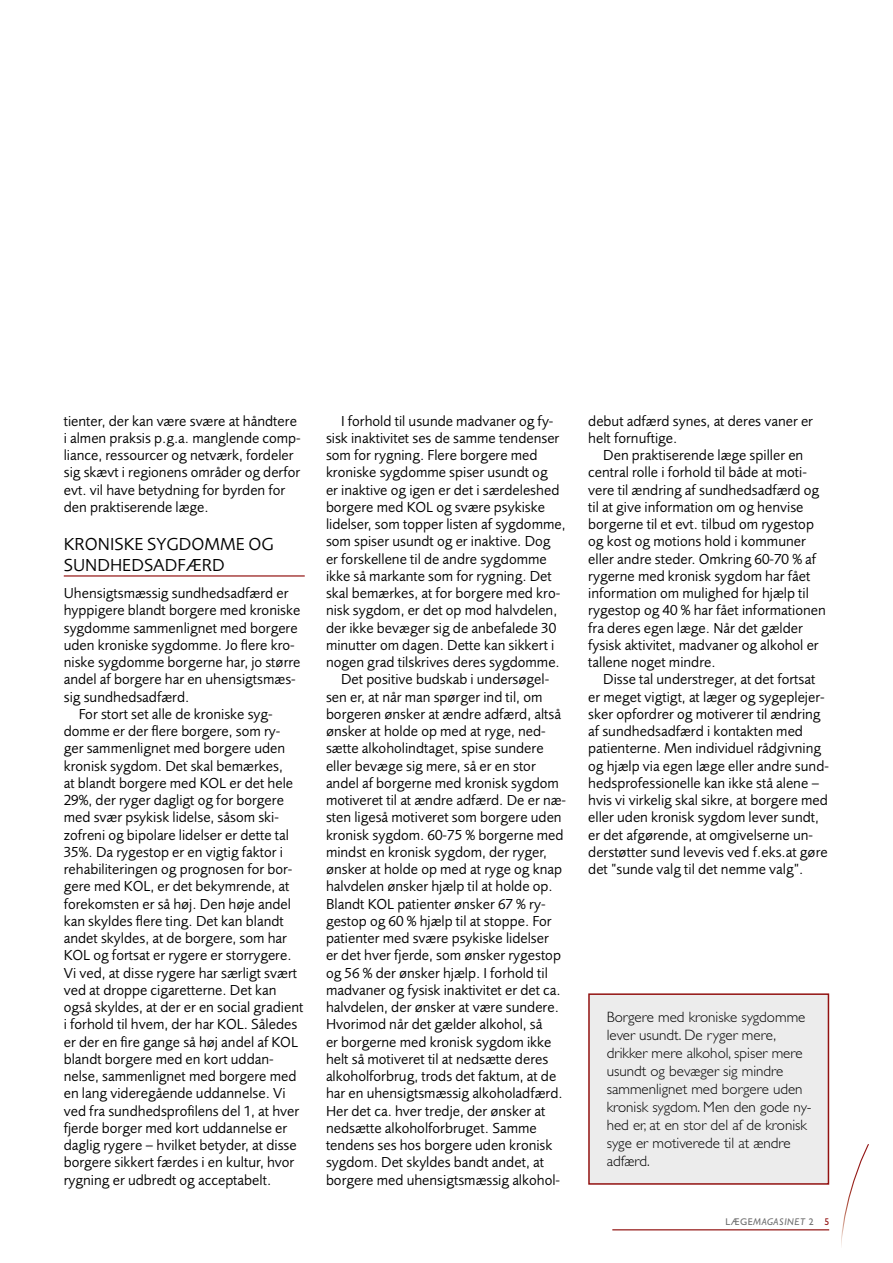
<style>
.page{position:relative;width:893px;height:1263px;background:#fff}
.page>*{position:absolute;margin:0;border:0;box-sizing:border-box;transform-origin:0 0}
.t1{font:18px/21px "Foundry Sans";color:#000}
.t2{font:15px/17.2px "Foundry Sans";color:#000}
.t3{font:300 15px/18px "Gill Sans Std";color:#000}
.t4{font:italic 9.75px "Gill Sans Std";letter-spacing:.06em;color:#6e6e6e}
.s1{font-style:normal}
.s2{font-style:normal;color:#921211}
</style>
<div class="page">
<hr style="left:612px;top:1229px;width:217px;height:1px;background:#921211">
<svg style="left:841px;top:1144px;width:28px;height:103px"></svg>
<hr style="left:64px;top:575px;width:241px;height:1px;background:#921211">
<div style="left:589px;top:994px;width:239px;height:190px;background:#ececec"></div>
<div style="left:588px;top:993px;width:241px;height:192px;border:2px solid #921211"></div>
<p class="t2" style="left:64px;top:412px;width:239px">tienter, der kan være svære at håndtere i almen praksis p.g.a. manglende comp&shy;liance, ressourcer og netværk, fordeler sig skævt i regionens områder og derfor evt. vil have betydning for byrden for den praktiserende læge.</p>
<p class="t1" style="left:64px;top:533px;width:212px">KRONISKE SYGDOMME OG<br>SUNDHEDSADFÆRD</p>
<p class="t2" style="left:64px;top:584px;width:226px">Uhensigtsmæssig sundhedsadfærd er</p>
<p class="t2" style="left:64px;top:602px;width:238px">hyppigere blandt borgere med kroniske</p>
<p class="t2" style="left:64px;top:619px;width:235px">sygdomme sammenlignet med borgere</p>
<p class="t2" style="left:64px;top:636px;width:232px">uden kroniske sygdomme. Jo flere kro-</p>
<p class="t2" style="left:64px;top:653px;width:238px">niske sygdomme borgerne har, jo større</p>
<p class="t2" style="left:64px;top:671px;width:233px">andel af borgere har en uhensigtsmæs-</p>
<p class="t2" style="left:64px;top:688px;width:127px">sig sundhedsadfærd.</p>
<p class="t2" style="left:79px;top:705px;width:196px">For stort set alle de kroniske syg-</p>
<p class="t2" style="left:64px;top:722px;width:218px">domme er der flere borgere, som ry-</p>
<p class="t2" style="left:64px;top:740px;width:223px">ger sammenlignet med borgere uden</p>
<p class="t2" style="left:64px;top:757px;width:221px">kronisk sygdom. Det skal bemærkes,</p>
<p class="t2" style="left:64px;top:774px;width:231px">at blandt borgere med KOL er det hele</p>
<p class="t2" style="left:64px;top:791px;width:222px">29%, der ryger dagligt og for borgere</p>
<p class="t2" style="left:64px;top:809px;width:217px">med svær psykisk lidelse, såsom ski-</p>
<p class="t2" style="left:64px;top:826px;width:227px">zofreni og bipolare lidelser er dette tal</p>
<p class="t2" style="left:64px;top:843px;width:221px">35%. Da rygestop er en vigtig faktor i</p>
<p class="t2" style="left:64px;top:860px;width:230px">rehabiliteringen og prognosen for bor-</p>
<p class="t2" style="left:64px;top:878px;width:227px">gere med KOL, er det bekymrende, at</p>
<p class="t2" style="left:64px;top:895px;width:229px">forekomsten er så høj. Den høje andel</p>
<p class="t2" style="left:64px;top:912px;width:222px">kan skyldes flere ting. Det kan blandt</p>
<p class="t2" style="left:64px;top:929px;width:225px">andet skyldes, at de borgere, som har</p>
<p class="t2" style="left:64px;top:947px;width:229px">KOL og fortsat er rygere er storrygere.</p>
<p class="t2" style="left:64px;top:964px;width:235px">Vi ved, at disse rygere har særligt svært</p>
<p class="t2" style="left:64px;top:981px;width:214px">ved at droppe cigaretterne. Det kan</p>
<p class="t2" style="left:64px;top:998px;width:241px">også skyldes, at der er en social gradient</p>
<p class="t2" style="left:64px;top:1016px;width:235px">i forhold til hvem, der har KOL. Således</p>
<p class="t2" style="left:64px;top:1033px;width:236px">er der en fire gange så høj andel af KOL</p>
<p class="t2" style="left:64px;top:1050px;width:211px">blandt borgere med en kort uddan-</p>
<p class="t2" style="left:64px;top:1067px;width:234px">nelse, sammenlignet med borgere med</p>
<p class="t2" style="left:64px;top:1085px;width:223px">en lang videregående uddannelse. Vi</p>
<p class="t2" style="left:64px;top:1102px;width:237px">ved fra sundhedsprofilens del 1, at hver</p>
<p class="t2" style="left:64px;top:1119px;width:225px">fjerde borger med kort uddannelse er</p>
<p class="t2" style="left:64px;top:1136px;width:235px">daglig rygere – hvilket betyder, at disse</p>
<p class="t2" style="left:64px;top:1154px;width:232px">borgere sikkert færdes i en kultur, hvor</p>
<p class="t2" style="left:64px;top:1171px;width:209px">rygning er udbredt og acceptabelt.</p>
<p class="t2" style="left:341px;top:412px;width:214px">I forhold til usunde madvaner og fy-</p>
<p class="t2" style="left:326px;top:429px;width:235px">sisk inaktivitet ses de samme tendenser</p>
<p class="t2" style="left:326px;top:446px;width:213px">som for rygning. Flere borgere med</p>
<p class="t2" style="left:326px;top:464px;width:223px">kroniske sygdomme spiser usundt og</p>
<p class="t2" style="left:326px;top:481px;width:235px">er inaktive og igen er det i særdeleshed</p>
<p class="t2" style="left:326px;top:498px;width:221px">borgere med KOL og svære psykiske</p>
<p class="t2" style="left:326px;top:515px;width:241px">lidelser, som topper listen af sygdomme,</p>
<p class="t2" style="left:326px;top:533px;width:226px">som spiser usundt og er inaktive. Dog</p>
<p class="t2" style="left:326px;top:550px;width:222px">er forskellene til de andre sygdomme</p>
<p class="t2" style="left:326px;top:567px;width:227px">ikke så markante som for rygning. Det</p>
<p class="t2" style="left:326px;top:584px;width:236px">skal bemærkes, at for borgere med kro-</p>
<p class="t2" style="left:326px;top:602px;width:233px">nisk sygdom, er det op mod halvdelen,</p>
<p class="t2" style="left:326px;top:619px;width:232px">der ikke bevæger sig de anbefalede 30</p>
<p class="t2" style="left:326px;top:636px;width:230px">minutter om dagen. Dette kan sikkert i</p>
<p class="t2" style="left:326px;top:653px;width:235px">nogen grad tilskrives deres sygdomme.</p>
<p class="t2" style="left:341px;top:671px;width:210px">Det positive budskab i undersøgel-</p>
<p class="t2" style="left:326px;top:688px;width:218px">sen er, at når man spørger ind til, om</p>
<p class="t2" style="left:326px;top:705px;width:237px">borgeren ønsker at ændre adfærd, altså</p>
<p class="t2" style="left:326px;top:722px;width:221px">ønsker at holde op med at ryge, ned-</p>
<p class="t2" style="left:326px;top:740px;width:219px">sætte alkoholindtaget, spise sundere</p>
<p class="t2" style="left:326px;top:757px;width:211px">eller bevæge sig mere, så er en stor</p>
<p class="t2" style="left:326px;top:774px;width:234px">andel af borgerne med kronisk sygdom</p>
<p class="t2" style="left:326px;top:791px;width:242px">motiveret til at ændre adfærd. De er næ-</p>
<p class="t2" style="left:326px;top:809px;width:237px">sten ligeså motiveret som borgere uden</p>
<p class="t2" style="left:326px;top:826px;width:239px">kronisk sygdom. 60-75 % borgerne med</p>
<p class="t2" style="left:326px;top:843px;width:222px">mindst en kronisk sygdom, der ryger,</p>
<p class="t2" style="left:326px;top:860px;width:238px">ønsker at holde op med at ryge og knap</p>
<p class="t2" style="left:326px;top:878px;width:228px">halvdelen ønsker hjælp til at holde op.</p>
<p class="t2" style="left:326px;top:895px;width:221px">Blandt KOL patienter ønsker 67 % ry-</p>
<p class="t2" style="left:326px;top:912px;width:227px">gestop og 60 % hjælp til at stoppe. For</p>
<p class="t2" style="left:326px;top:929px;width:224px">patienter med svære psykiske lidelser</p>
<p class="t2" style="left:326px;top:947px;width:236px">er det hver fjerde, som ønsker rygestop</p>
<p class="t2" style="left:326px;top:964px;width:223px">og 56 % der ønsker hjælp. I forhold til</p>
<p class="t2" style="left:326px;top:981px;width:236px">madvaner og fysisk inaktivitet er det ca.</p>
<p class="t2" style="left:326px;top:998px;width:234px">halvdelen, der ønsker at være sundere.</p>
<p class="t2" style="left:326px;top:1016px;width:218px">Hvorimod når det gælder alkohol, så</p>
<p class="t2" style="left:326px;top:1033px;width:227px">er borgerne med kronisk sygdom ikke</p>
<p class="t2" style="left:326px;top:1050px;width:224px">helt så motiveret til at nedsætte deres</p>
<p class="t2" style="left:326px;top:1067px;width:232px">alkoholforbrug, trods det faktum, at de</p>
<p class="t2" style="left:326px;top:1085px;width:238px">har en uhensigtsmæssig alkoholadfærd.</p>
<p class="t2" style="left:326px;top:1102px;width:221px">Her det ca. hver tredje, der ønsker at</p>
<p class="t2" style="left:326px;top:1119px;width:212px">nedsætte alkoholforbruget. Samme</p>
<p class="t2" style="left:326px;top:1136px;width:228px">tendens ses hos borgere uden kronisk</p>
<p class="t2" style="left:326px;top:1154px;width:219px">sygdom. Det skyldes bandt andet, at</p>
<p class="t2" style="left:326px;top:1171px;width:236px">borgere med uhensigtsmæssig alkohol-</p>
<p class="t2" style="left:588px;top:412px;width:226px">debut adfærd synes, at deres vaner er helt fornuftige.</p>
<p class="t2" style="left:588px;top:446px;width:239px;text-indent:15px">Den praktiserende læge spiller en central rolle i forhold til både at moti&shy;vere til ændring af sundhedsadfærd og til at give information om og henvise borgerne til et evt. tilbud om rygestop og kost og motions hold i kommuner eller andre steder. Omkring 60-70 % af rygerne med kronisk sygdom har fået information om mulighed for hjælp til rygestop og 40 % har fået informationen fra deres egen læge. Når det gælder fysisk aktivitet, madvaner og alkohol er tallene noget mindre.</p>
<p class="t2" style="left:588px;top:671px;width:242px;text-indent:15px">Disse tal understreger, at det fortsat er meget vigtigt, at læger og sygeplejer&shy;sker opfordrer og motiverer til ændring af sundhedsadfærd i kontakten med patienterne. Men individuel rådgivning og hjælp via egen læge eller andre sund&shy;hedsprofessionelle kan ikke stå alene – hvis vi virkelig skal sikre, at borgere med eller uden kronisk sygdom lever sundt, er det afgørende, at omgivelserne un&shy;derstøtter sund levevis ved f.eks.at gøre det ”sunde valg til det nemme valg”.</p>
<p class="t3" style="left:607px;top:1008px;width:206px">Borgere med kroniske sygdomme lever usundt. De ryger mere, drikker mere alkohol, spiser mere usundt og bevæger sig mindre sammenlignet med borgere uden kronisk sygdom. Men den gode ny&shy;hed er, at en stor del af de kronisk syge er motiverede til at ændre adfærd.</p>
<p class="t4" style="left:725px;top:1216px;width:105px"><span class="s1">LÆGE</span>MAGASINET <span class="s1">2</span> <span class="s2">5</span></p>
</div>
